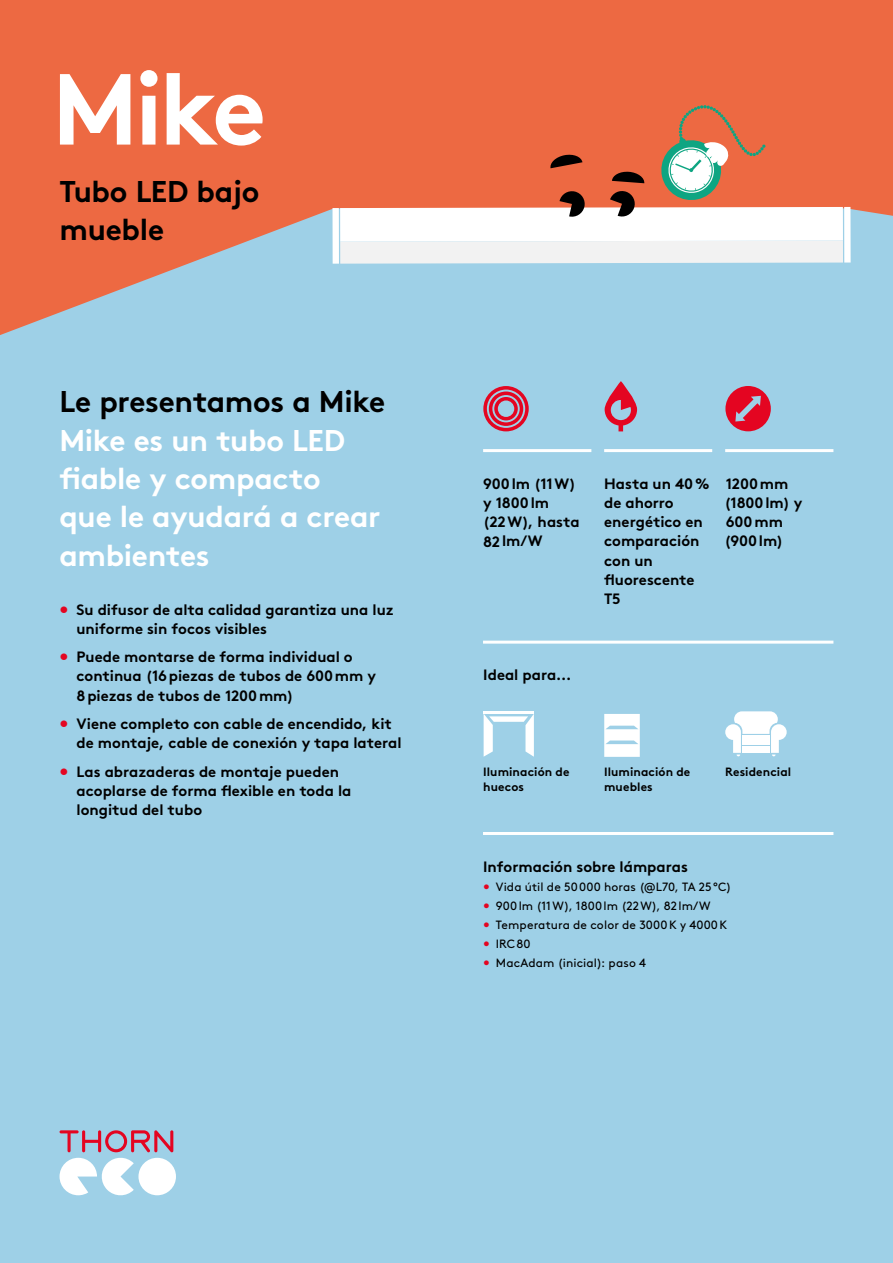
<style>
.page{position:relative;width:893px;height:1263px;background:#9ed0e7}
.page>*{position:absolute;margin:0;border:0;box-sizing:border-box;transform-origin:0 0}
.t1{font:700 100.65px "Brown";color:#fff}
.t2{font:700 30px/38.2px "Brown";letter-spacing:-.01em;color:#fff}
.t3{font:700 30px/38.2px "Brown";letter-spacing:-.01em;color:#000}
.t4{font:700 15px/19.2px "Brown";color:#000}
.t5{font:12px "Brown";letter-spacing:.01em;color:#000}
.t6{font:700 12px/14.9px "Brown";letter-spacing:.01em;color:#000}
.s1{color:#e40521}
</style>
<div class="page">
<svg style="left:0;top:0;width:893px;height:335px;fill:#ed6942"></svg>
<div style="left:332px;top:208px;width:7px;height:56px;background:#fff"></div>
<div style="left:844px;top:207px;width:7px;height:56px;background:#fff"></div>
<svg style="left:340px;top:105px;width:503px;height:159px;background:#e89e87"></svg>
<hr style="left:483px;top:832px;width:350px;height:3px;background:#fff">
<hr style="left:483px;top:641px;width:350px;height:3px;background:#fff">
<svg style="left:483px;top:386px;width:46px;height:45px"></svg>
<svg style="left:605px;top:381px;width:32px;height:50px"></svg>
<svg style="left:725px;top:386px;width:46px;height:45px"></svg>
<svg style="left:725px;top:711px;width:62px;height:45px"></svg>
<svg style="left:604px;top:714px;width:36px;height:43px;background:#f0f7fb"></svg>
<svg style="left:484px;top:714px;width:50px;height:43px"></svg>
<hr style="left:484px;top:712px;width:50px;height:2px;background:#fff">
<hr style="left:725px;top:449px;width:108px;height:3px;background:#fff">
<hr style="left:604px;top:449px;width:108px;height:3px;background:#fff">
<hr style="left:483px;top:449px;width:108px;height:3px;background:#fff">
<div style="left:138px;top:1158px;width:38px;height:37px;background:#fff;border-radius:50%"></div>
<svg style="left:60px;top:1130px;width:113px;height:65px"></svg>
<h1 class="t1" style="left:52px;top:28px;width:216px">Mike</h1>
<h2 class="t3" style="left:60px;top:169px;width:201px">Tubo LED bajo mueble</h2>
<h2 class="t3" style="left:60px;top:380px;width:327px">Le presentamos a Mike</h2>
<h2 class="t2" style="left:60px;top:418px;width:322px">Mike es un tubo LED fiable y compacto<br>que le ayudará a crear ambientes</h2>
<p class="t4" style="left:77px;top:598px;width:319px;text-indent:-17px"><span class="s1">•</span> Su difusor de alta calidad garantiza una luz uniforme sin focos visibles</p>
<p class="t4" style="left:77px;top:646px;width:301px;text-indent:-17px"><span class="s1">•</span> Puede montarse de forma individual o continua (16piezas de tubos de 600mm y<br>8piezas de tubos de 1200mm)</p>
<p class="t4" style="left:77px;top:713px;width:326px;text-indent:-17px"><span class="s1">•</span> Viene completo con cable de encendido, kit de montaje, cable de conexión y tapa lateral</p>
<p class="t4" style="left:77px;top:761px;width:276px;text-indent:-17px"><span class="s1">•</span> Las abrazaderas de montaje pueden acoplarse de forma flexible en toda la longitud del tubo</p>
<p class="t4" style="left:483px;top:473px;width:98px">900lm (11W) y 1800lm (22W), hasta<br>82 lm/W</p>
<p class="t4" style="left:604px;top:473px;width:107px">Hasta un 40% de ahorro energético en comparación con un fluorescente<br>T5</p>
<p class="t4" style="left:724px;top:473px;width:80px">1200mm (1800lm) y<br>600mm (900lm)</p>
<p class="t4" style="left:483px;top:664px;width:90px">Ideal para...</p>
<p class="t6" style="left:483px;top:763px;width:88px">Iluminación de huecos</p>
<p class="t6" style="left:604px;top:763px;width:88px">Iluminación de muebles</p>
<p class="t6" style="left:725px;top:763px;width:67px">Residencial</p>
<p class="t4" style="left:483px;top:855px;width:206px">Información sobre lámparas</p>
<p class="t5" style="left:483px;top:877px;width:250px"><span class="s1">•</span> Vida útil de 50000 horas (@L70, TA 25°C)</p>
<p class="t5" style="left:483px;top:897px;width:229px"><span class="s1">•</span> 900lm (11W), 1800lm (22W), 82lm/W</p>
<p class="t5" style="left:483px;top:916px;width:246px"><span class="s1">•</span> Temperatura de color de 3000K y 4000K</p>
<p class="t5" style="left:483px;top:935px;width:49px"><span class="s1">•</span> IRC80</p>
<p class="t5" style="left:483px;top:954px;width:164px"><span class="s1">•</span> MacAdam (inicial): paso 4</p>
</div>
